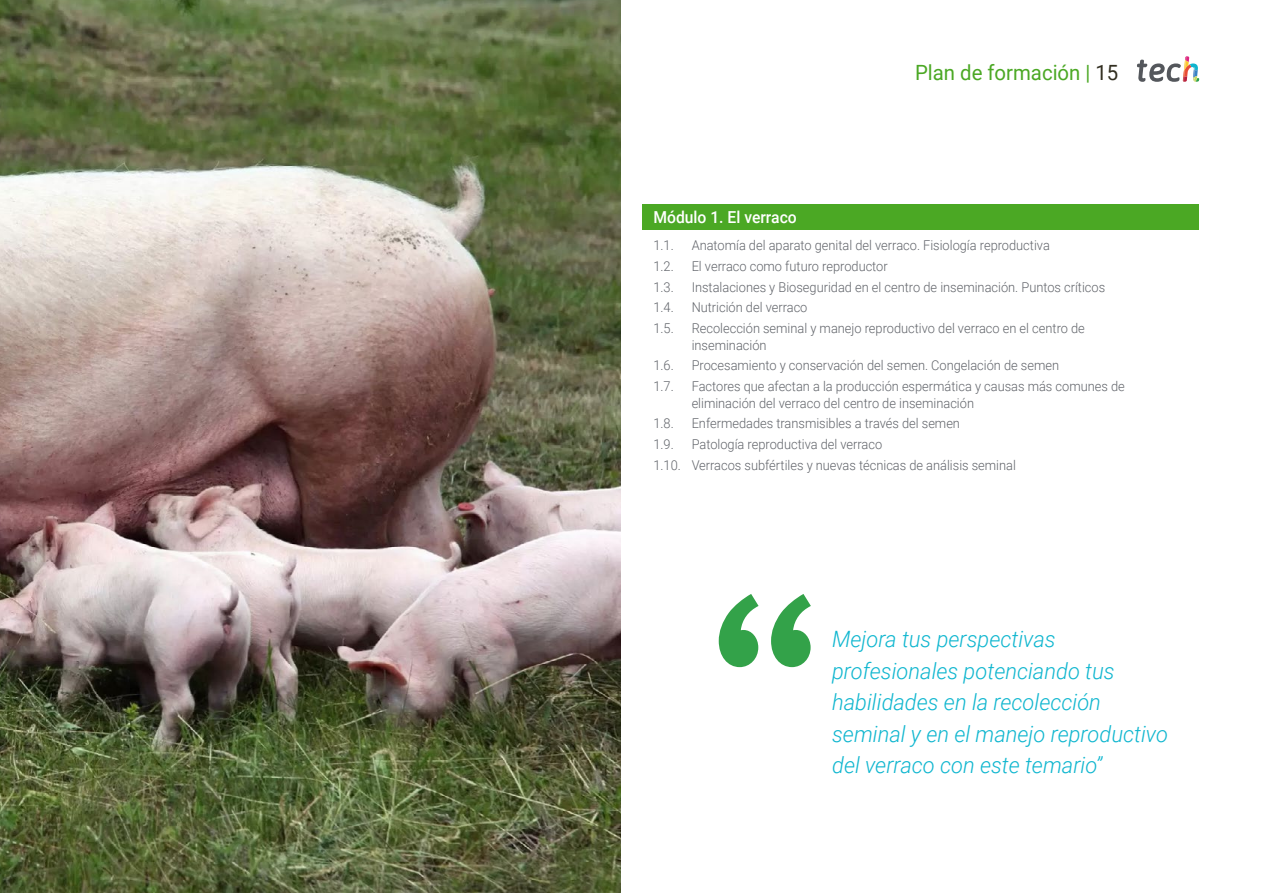
<style>
.page{position:relative;width:1263px;height:893px;background:#fff}
.page>*{position:absolute;margin:0;border:0;box-sizing:border-box;transform-origin:0 0}
.t1{font:italic 300 22.5px/31.5px "Roboto";color:#0fb6cf}
.t2{font:21px "Roboto";color:#4ba824}
.t3{font:500 16.5px "Roboto";color:#fff;scale:.95 1}
.t4{font:300 13.5px/16.5px "Roboto";color:#61646a;scale:.95 1}
.s1{color:#312e20}
</style>
<div class="page">
<img style="left:0;top:0;width:621px;height:893px">
<svg style="left:719px;top:594px;width:92px;height:73px"></svg>
<div style="left:642px;top:204px;width:557px;height:25px;background:#4ba824"></div>
<svg style="left:1137px;top:56px;width:62px;height:26px"></svg>
<h2 class="t2" style="left:915px;top:57px;width:205px">Plan de formación | <span class="s1">15</span></h2>
<p class="t3" style="left:653px;top:206px;width:152px">Módulo 1. El verraco</p>
<p class="t4" style="left:653px;top:237px;width:23px">1.1.</p>
<p class="t4" style="left:692px;top:237px;width:379px">Anatomía del aparato genital del verraco. Fisiología reproductiva</p>
<p class="t4" style="left:653px;top:257px;width:23px">1.2.</p>
<p class="t4" style="left:692px;top:257px;width:208px">El verraco como futuro reproductor</p>
<p class="t4" style="left:653px;top:278px;width:23px">1.3.</p>
<p class="t4" style="left:692px;top:278px;width:437px">Instalaciones y Bioseguridad en el centro de inseminación. Puntos críticos</p>
<p class="t4" style="left:653px;top:299px;width:23px">1.4.</p>
<p class="t4" style="left:692px;top:299px;width:123px">Nutrición del verraco</p>
<p class="t4" style="left:653px;top:320px;width:23px">1.5.</p>
<p class="t4" style="left:692px;top:320px;width:415px">Recolección seminal y manejo reproductivo del verraco en el centro de inseminación</p>
<p class="t4" style="left:653px;top:357px;width:23px">1.6.</p>
<p class="t4" style="left:692px;top:357px;width:388px">Procesamiento y conservación del semen. Congelación de semen</p>
<p class="t4" style="left:653px;top:378px;width:23px">1.7.</p>
<p class="t4" style="left:692px;top:378px;width:457px">Factores que afectan a la producción espermática y causas más comunes de eliminación del verraco del centro de inseminación</p>
<p class="t4" style="left:653px;top:415px;width:23px">1.8.</p>
<p class="t4" style="left:692px;top:415px;width:284px">Enfermedades transmisibles a través del semen</p>
<p class="t4" style="left:653px;top:436px;width:23px">1.9.</p>
<p class="t4" style="left:653px;top:433px;width:383px;line-height:20.7px;text-indent:38px">Patología reproductiva del verraco<br>1.10. Verracos subfértiles y nuevas técnicas de análisis seminal</p>
<h1 class="t1" style="left:832px;top:623px;width:337px">Mejora tus perspectivas profesionales potenciando tus habilidades en la recolección seminal y en el manejo reproductivo del verraco con este temario”</h1>
</div>
